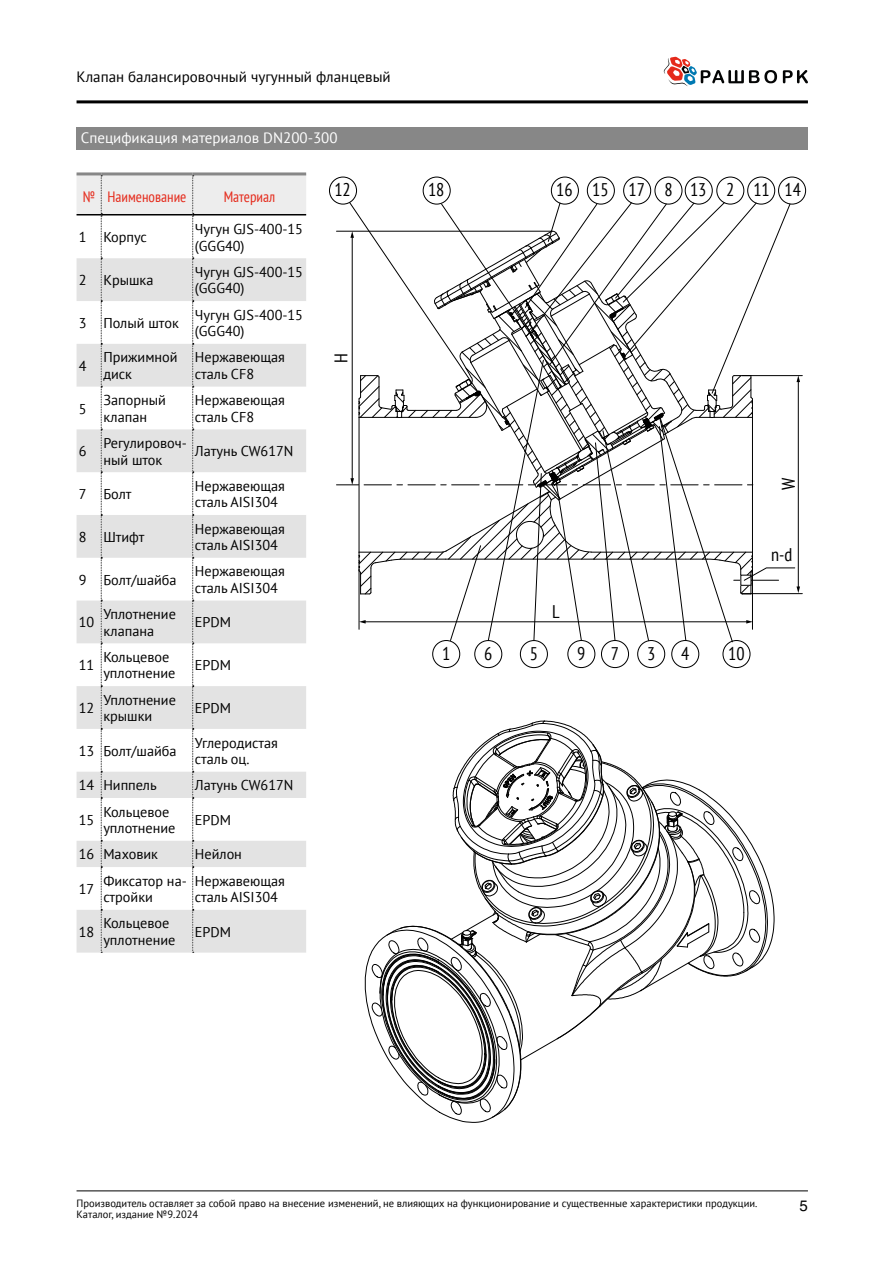
<style>
.page{position:relative;width:893px;height:1263px;background:#fff}
.page>*{position:absolute;margin:0;border:0;box-sizing:border-box;transform-origin:0 0}
.t1{font:condensed 18.3px "PT Sans";color:#000}
.t2{font:15px "PT Sans";color:#000}
.t3{font:15px "PT Sans";color:#fff}
.t4{font:condensed 15px "PT Sans";color:#e52a1b}
.t5{font:15px "Helios";color:#000}
.t6{font:14.25px/16.5px "PT Sans";color:#000}
.t7{font:10.5px/10.5px "PT Sans";color:#000}
</style>
<div class="page">
<hr style="left:77px;top:100px;width:731px;height:3px;background:#000">
<hr style="left:77px;top:1190px;width:731px;height:1px;background:#000">
<svg style="left:664px;top:57px;width:144px;height:29px"></svg>
<hr style="left:77px;top:172px;width:24px;height:3px;background:#878787">
<hr style="left:101px;top:172px;width:92px;height:3px;background:#878787">
<hr style="left:193px;top:172px;width:113px;height:3px;background:#878787">
<svg style="left:77px;top:174px;width:229px;height:779px"></svg>
<hr style="left:101px;top:214px;width:92px;height:1px;background:#000">
<hr style="left:193px;top:214px;width:113px;height:1px;background:#000">
<div style="left:77px;top:128px;width:731px;height:22px;background:#878787"></div>
<div style="left:567px;top:640px;width:28px;height:28px;border:1px solid #000;border-radius:50%"></div>
<div style="left:601px;top:640px;width:28px;height:28px;border:1px solid #000;border-radius:50%"></div>
<div style="left:432px;top:640px;width:28px;height:28px;border:1px solid #000;border-radius:50%"></div>
<div style="left:722px;top:640px;width:28px;height:28px;border:1px solid #000;border-radius:50%"></div>
<div style="left:637px;top:640px;width:28px;height:28px;border:1px solid #000;border-radius:50%"></div>
<div style="left:671px;top:640px;width:28px;height:28px;border:1px solid #000;border-radius:50%"></div>
<hr style="left:742px;top:593px;width:60px;height:1px;background:#000">
<hr style="left:742px;top:375px;width:60px;height:1px;background:#000">
<div style="left:520px;top:640px;width:28px;height:28px;border:1px solid #000;border-radius:50%"></div>
<div style="left:474px;top:640px;width:28px;height:28px;border:1px solid #000;border-radius:50%"></div>
<div style="left:716px;top:177px;width:28px;height:28px;border:1px solid #000;border-radius:50%"></div>
<div style="left:747px;top:177px;width:28px;height:28px;border:1px solid #000;border-radius:50%"></div>
<div style="left:685px;top:177px;width:28px;height:28px;border:1px solid #000;border-radius:50%"></div>
<div style="left:778px;top:177px;width:28px;height:28px;border:1px solid #000;border-radius:50%"></div>
<div style="left:654px;top:177px;width:28px;height:28px;border:1px solid #000;border-radius:50%"></div>
<div style="left:623px;top:177px;width:28px;height:28px;border:1px solid #000;border-radius:50%"></div>
<div style="left:587px;top:177px;width:28px;height:28px;border:1px solid #000;border-radius:50%"></div>
<div style="left:551px;top:177px;width:28px;height:28px;border:1px solid #000;border-radius:50%"></div>
<div style="left:423px;top:177px;width:28px;height:28px;border:1px solid #000;border-radius:50%"></div>
<div style="left:329px;top:177px;width:28px;height:28px;border:1px solid #000;border-radius:50%"></div>
<svg style="left:336px;top:202px;width:464px;height:440px"></svg>
<svg style="left:365px;top:721px;width:410px;height:402px"></svg>
<p class="t2" style="left:77px;top:67px;width:316px">Клапан балансировочный чугунный фланцевый</p>
<p class="t3" style="left:81px;top:128px;width:258px">Спецификация материалов DN200-300</p>
<p class="t4" style="left:83px;top:187px;width:105px">№ Наименование</p>
<p class="t4" style="left:224px;top:187px;width:53px">Материал</p>
<p class="t6" style="left:79px;top:229px;width:70px">1 Корпус</p>
<p class="t6" style="left:195px;top:221px;width:110px">Чугун GJS-400-15 (GGG40)</p>
<p class="t6" style="left:79px;top:272px;width:76px">2 Крышка</p>
<p class="t6" style="left:195px;top:263px;width:110px">Чугун GJS-400-15 (GGG40)</p>
<p class="t6" style="left:79px;top:314px;width:102px">3 Полый шток</p>
<p class="t6" style="left:195px;top:306px;width:110px">Чугун GJS-400-15 (GGG40)</p>
<p class="t6" style="left:79px;top:357px;width:9px">4</p>
<p class="t6" style="left:103px;top:349px;width:76px">Прижимной диск</p>
<p class="t6" style="left:195px;top:349px;width:92px">Нержавеющая сталь CF8</p>
<p class="t6" style="left:79px;top:400px;width:9px">5</p>
<p class="t6" style="left:103px;top:392px;width:64px">Запорный клапан</p>
<p class="t6" style="left:195px;top:392px;width:92px">Нержавеющая сталь CF8</p>
<p class="t6" style="left:79px;top:443px;width:9px">6</p>
<p class="t6" style="left:103px;top:434px;width:85px">Регулировоч&shy;ный шток</p>
<p class="t6" style="left:195px;top:443px;width:100px">Латунь CW617N</p>
<p class="t6" style="left:79px;top:485px;width:54px">7 Болт</p>
<p class="t6" style="left:195px;top:477px;width:92px">Нержавеющая сталь AISI304</p>
<p class="t6" style="left:79px;top:528px;width:67px">8 Штифт</p>
<p class="t6" style="left:195px;top:520px;width:92px">Нержавеющая сталь AISI304</p>
<p class="t6" style="left:79px;top:571px;width:99px">9 Болт/шайба</p>
<p class="t6" style="left:195px;top:563px;width:92px">Нержавеющая сталь AISI304</p>
<p class="t6" style="left:79px;top:614px;width:17px">10</p>
<p class="t6" style="left:103px;top:606px;width:74px">Уплотнение клапана</p>
<p class="t6" style="left:195px;top:614px;width:38px">EPDM</p>
<p class="t6" style="left:79px;top:657px;width:17px">11</p>
<p class="t6" style="left:103px;top:648px;width:74px">Кольцевое уплотнение</p>
<p class="t6" style="left:195px;top:657px;width:38px">EPDM</p>
<p class="t6" style="left:79px;top:699px;width:17px">12</p>
<p class="t6" style="left:103px;top:691px;width:74px">Уплотнение крышки</p>
<p class="t6" style="left:195px;top:699px;width:38px">EPDM</p>
<p class="t6" style="left:79px;top:742px;width:99px">13 Болт/шайба</p>
<p class="t6" style="left:195px;top:734px;width:84px">Углеродистая сталь оц.</p>
<p class="t6" style="left:79px;top:777px;width:79px">14 Ниппель</p>
<p class="t6" style="left:195px;top:777px;width:100px">Латунь CW617N</p>
<p class="t6" style="left:79px;top:811px;width:17px">15</p>
<p class="t6" style="left:103px;top:803px;width:74px">Кольцевое уплотнение</p>
<p class="t6" style="left:195px;top:811px;width:38px">EPDM</p>
<p class="t6" style="left:79px;top:846px;width:81px">16 Маховик</p>
<p class="t6" style="left:195px;top:846px;width:49px">Нейлон</p>
<p class="t6" style="left:79px;top:880px;width:17px">17</p>
<p class="t6" style="left:103px;top:872px;width:85px">Фиксатор на&shy;стройки</p>
<p class="t6" style="left:195px;top:872px;width:92px">Нержавеющая сталь AISI304</p>
<p class="t6" style="left:79px;top:923px;width:17px">18</p>
<p class="t6" style="left:103px;top:915px;width:74px">Кольцевое уплотнение</p>
<p class="t6" style="left:195px;top:923px;width:38px">EPDM</p>
<p class="t1" style="left:334px;top:178px;width:18px">12</p>
<p class="t1" style="left:428px;top:178px;width:18px">18</p>
<p class="t1" style="left:556px;top:178px;width:246px">16 15 17 8 13 2 1114</p>
<p class="t1" style="left:329px;top:363px;width:11px;rotate:-90deg">H</p>
<p class="t1" style="left:552px;top:600px;width:9px">L</p>
<p class="t1" style="left:442px;top:641px;width:10px">1</p>
<p class="t1" style="left:577px;top:641px;width:10px">9</p>
<p class="t1" style="left:611px;top:641px;width:10px">7</p>
<p class="t1" style="left:647px;top:641px;width:10px">3</p>
<p class="t1" style="left:681px;top:641px;width:10px">4</p>
<p class="t1" style="left:728px;top:641px;width:18px">10</p>
<p class="t1" style="left:484px;top:641px;width:10px">6</p>
<p class="t1" style="left:530px;top:641px;width:10px">5</p>
<p class="t1" style="left:777px;top:490px;width:14px;rotate:-90deg">W</p>
<p class="t1" style="left:771px;top:543px;width:23px">n-d</p>
<p class="t7" style="left:77px;top:1198px;width:682px">Производитель оставляет за собой право на внесение изменений, не влияющих на функционирование и существенные характеристики продукции.<br>Каталог, издание №9.2024</p>
<p class="t5" style="left:799px;top:1197px;width:10px">5</p>
</div>
